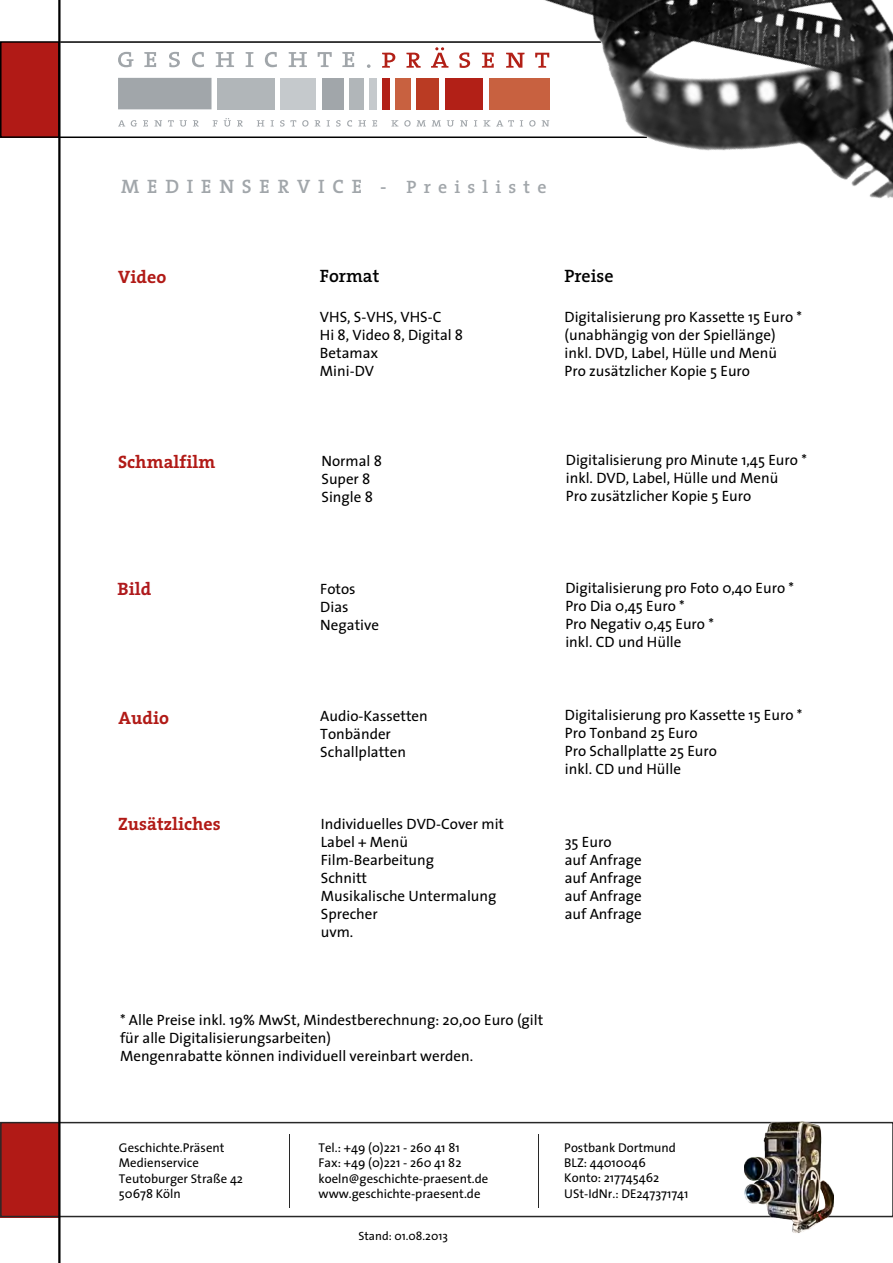
<style>
.page{position:relative;width:893px;height:1263px;background:#fff}
.page>*{position:absolute;margin:0;border:0;box-sizing:border-box;transform-origin:0 0}
.t1{font:600 19.5px "The Serif";letter-spacing:.4em;color:#a1a6aa}
.t2{font:700 18px "The Serif";color:#b11a16}
.t3{font:600 18px "The Serif";color:#000}
.t4{font:700 18px "The Serif";color:#af1a1d}
.t5{font:15px/18px "The Sans";color:#000}
.t6{font:12.75px/15.3px "The Sans";color:#000}
.t7{font:12px "The Sans";color:#000}
.s1{font-size:18px}
</style>
<div class="page">
<div style="left:1px;top:42px;width:58px;height:95px;background:#b11a16"></div>
<div style="left:0;top:41px;width:60px;height:97px;border:2px solid #000"></div>
<div style="left:0;top:1122px;width:58px;height:95px;background:#b11a16"></div>
<div style="left:0;top:1122px;width:893px;height:95px;border:2px solid #282828"></div>
<hr style="left:289px;top:1134px;width:1px;height:73px;background:#282828">
<hr style="left:58px;top:0;width:3px;height:1263px;background:#000">
<hr style="left:538px;top:1134px;width:1px;height:73px;background:#282828">
<svg style="left:118px;top:120px;width:7px;height:6px"></svg>
<svg style="left:131px;top:120px;width:6px;height:7px"></svg>
<svg style="left:143px;top:120px;width:5px;height:6px"></svg>
<svg style="left:154px;top:120px;width:8px;height:6px"></svg>
<svg style="left:168px;top:120px;width:6px;height:6px"></svg>
<svg style="left:180px;top:120px;width:7px;height:7px"></svg>
<svg style="left:193px;top:120px;width:6px;height:6px"></svg>
<svg style="left:213px;top:120px;width:4px;height:6px"></svg>
<svg style="left:224px;top:118px;width:7px;height:9px"></svg>
<svg style="left:237px;top:120px;width:6px;height:6px"></svg>
<svg style="left:257px;top:120px;width:7px;height:6px"></svg>
<svg style="left:271px;top:120px;width:3px;height:6px"></svg>
<svg style="left:280px;top:120px;width:16px;height:7px"></svg>
<svg style="left:302px;top:120px;width:6px;height:7px"></svg>
<svg style="left:315px;top:120px;width:6px;height:6px"></svg>
<svg style="left:327px;top:120px;width:3px;height:6px"></svg>
<svg style="left:336px;top:120px;width:5px;height:7px"></svg>
<svg style="left:347px;top:120px;width:5px;height:7px"></svg>
<svg style="left:358px;top:120px;width:8px;height:6px"></svg>
<svg style="left:372px;top:120px;width:5px;height:6px"></svg>
<svg style="left:391px;top:120px;width:7px;height:6px"></svg>
<svg style="left:404px;top:120px;width:22px;height:7px"></svg>
<svg style="left:432px;top:120px;width:9px;height:6px"></svg>
<svg style="left:447px;top:120px;width:7px;height:7px"></svg>
<svg style="left:460px;top:120px;width:8px;height:6px"></svg>
<svg style="left:118px;top:52px;width:236px;height:15px"></svg>
<svg style="left:367px;top:64px;width:4px;height:4px"></svg>
<svg style="left:382px;top:47px;width:89px;height:21px"></svg>
<div style="left:118px;top:78px;width:94px;height:31px;background:#a1a6aa"></div>
<div style="left:217px;top:78px;width:58px;height:31px;background:#b1b6b9"></div>
<div style="left:280px;top:78px;width:36px;height:31px;background:#c5c9cc"></div>
<div style="left:322px;top:78px;width:21px;height:31px;background:#a1a6aa"></div>
<div style="left:349px;top:78px;width:14px;height:31px;background:#b1b6b9"></div>
<div style="left:369px;top:78px;width:7px;height:31px;background:#c5c9cc"></div>
<div style="left:445px;top:78px;width:38px;height:31px;background:#b22017"></div>
<div style="left:416px;top:78px;width:23px;height:31px;background:#ba3b23"></div>
<div style="left:395px;top:78px;width:16px;height:31px;background:#c86140"></div>
<div style="left:382px;top:78px;width:8px;height:31px;background:#b22017"></div>
<img style="left:744px;top:1121px;width:90px;height:112px">
<hr style="left:60px;top:41px;width:541px;height:2px;background:#000">
<hr style="left:60px;top:136px;width:587px;height:2px;background:#000">
<img style="left:474px;top:0;width:419px;height:199px">
<h1 class="t1" style="left:121px;top:170px;width:427px">MEDIENSERVICE - <span class="s1">Preisliste</span></h1>
<p class="t2" style="left:118px;top:262px;width:50px">Video</p>
<p class="t3" style="left:320px;top:261px;width:61px">Format</p>
<p class="t5" style="left:320px;top:307px;width:145px">VHS, S-VHS, VHS-C<br>Hi 8, Video 8, Digital 8<br>Betamax<br>Mini-DV</p>
<p class="t3" style="left:564px;top:260px;width:51px">Preise</p>
<p class="t5" style="left:564px;top:308px;width:239px">Digitalisierung pro Kassette 15 Euro * (unabhängig von der Spiellänge) inkl. DVD, Label, Hülle und Menü Pro zusätzlicher Kopie 5 Euro</p>
<p class="t2" style="left:118px;top:447px;width:99px">Schmalfilm</p>
<p class="t5" style="left:321px;top:451px;width:62px">Normal 8<br>Super 8<br>Single 8</p>
<p class="t5" style="left:566px;top:451px;width:243px">Digitalisierung pro Minute 1,45 Euro * inkl. DVD, Label, Hülle und Menü<br>Pro zusätzlicher Kopie 5 Euro</p>
<p class="t4" style="left:118px;top:574px;width:35px">Bild</p>
<p class="t5" style="left:320px;top:579px;width:60px">Fotos<br>Dias<br>Negative</p>
<p class="t5" style="left:565px;top:579px;width:230px">Digitalisierung pro Foto 0,40 Euro *<br>Pro Dia 0,45 Euro *<br>Pro Negativ 0,45 Euro *<br>inkl. CD und Hülle</p>
<p class="t2" style="left:119px;top:703px;width:52px">Audio</p>
<p class="t5" style="left:320px;top:707px;width:109px">Audio-Kassetten<br>Tonbänder<br>Schallplatten</p>
<p class="t5" style="left:565px;top:706px;width:239px">Digitalisierung pro Kassette 15 Euro *<br>Pro Tonband 25 Euro<br>Pro Schallplatte 25 Euro<br>inkl. CD und Hülle</p>
<p class="t2" style="left:118px;top:809px;width:104px">Zusätzliches</p>
<p class="t5" style="left:321px;top:815px;width:185px">Individuelles DVD-Cover mit<br>Label + Menü<br>Film-Bearbeitung<br>Schnitt<br>Musikalische Untermalung<br>Sprecher<br>uvm.</p>
<p class="t5" style="left:565px;top:832px;width:79px">35 Euro<br>auf Anfrage auf Anfrage auf Anfrage auf Anfrage</p>
<p class="t5" style="left:120px;top:1010px;width:425px">* Alle Preise inkl. 19% MwSt, Mindestberechnung: 20,00 Euro (gilt für alle Digitalisierungsarbeiten)<br>Mengenrabatte können individuell vereinbart werden.</p>
<p class="t6" style="left:119px;top:1140px;width:126px">Geschichte.Präsent<br>Medienservice<br>Teutoburger Straße 42<br>50678 Köln</p>
<p class="t6" style="left:319px;top:1140px;width:171px">Tel.: +49 (0)221 - 260 41 81<br>Fax: +49 (0)221 - 260 41 82 koeln@geschichte-praesent.de www.geschichte-praesent.de</p>
<p class="t6" style="left:564px;top:1139px;width:126px">Postbank Dortmund<br>BLZ: 44010046<br>Konto: 217745462<br>USt-IdNr.: DE247371741</p>
<p class="t7" style="left:358px;top:1225px;width:91px">Stand: 01.08.2013</p>
</div>
